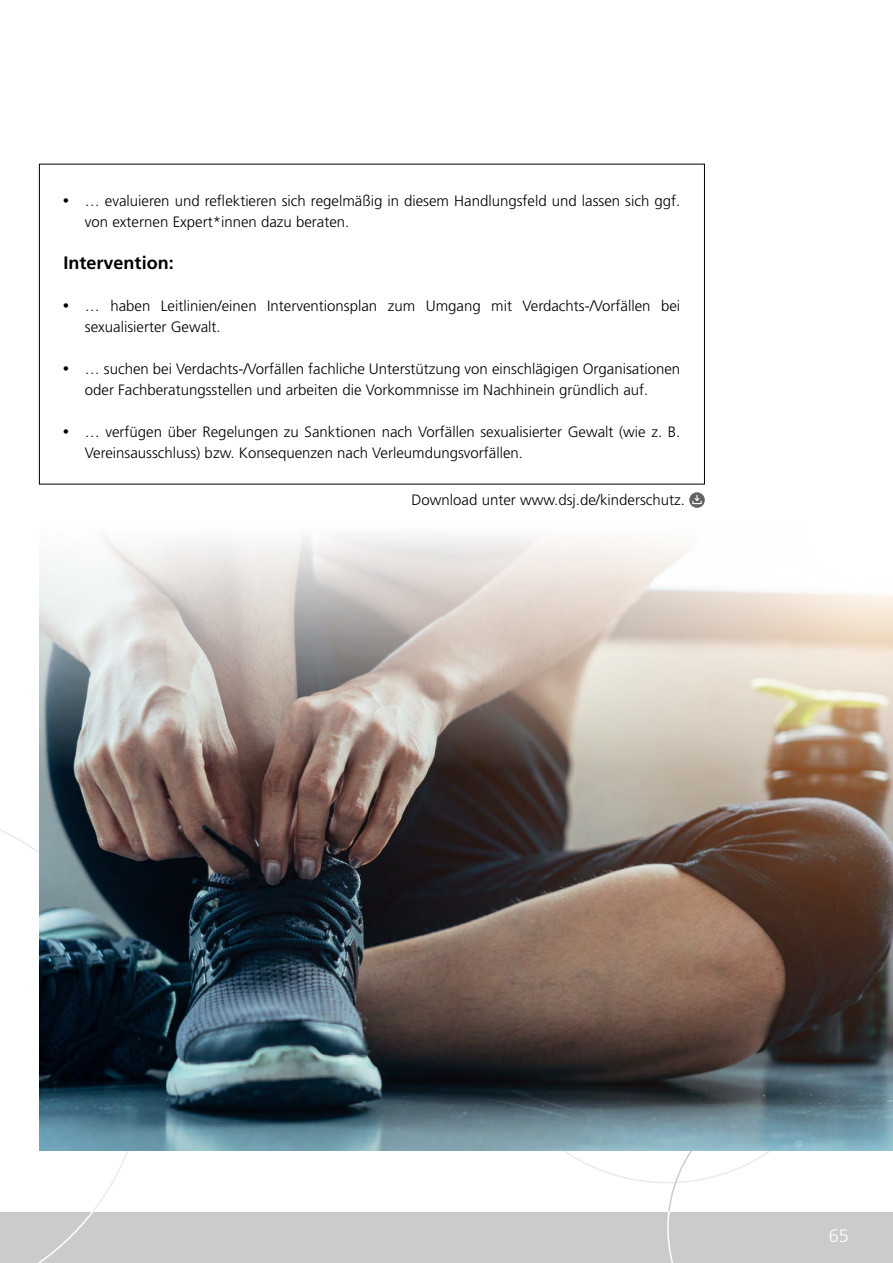
<style>
.page{position:relative;width:893px;height:1263px;background:#fff}
.page>*{position:absolute;margin:0;border:0;box-sizing:border-box;transform-origin:0 0}
.copy_rechts{font:700 18px "Frutiger";color:#000}
.t1{font:300 18px "Frutiger";color:#fff}
.bullets{font:300 15px/21px "Frutiger";color:#000}
.s1{font-family:"Blur";font-weight:500}
</style>
<div class="page">
<div style="left:0;top:1212px;width:893px;height:51px;background:#cbcbcb"></div>
<svg style="left:38px;top:1212px;width:55px;height:51px"></svg>
<svg style="left:667px;top:1151px;width:104px;height:112px"></svg>
<img style="left:39px;top:536px;width:854px;height:615px">
<svg style="left:689px;top:492px;width:16px;height:16px"></svg>
<svg style="left:692px;top:495px;width:10px;height:9px"></svg>
<p class="bullets" style="left:85px;top:190px;width:597px;text-indent:-21px"><span class="s1">•</span> … evaluieren und reflektieren sich regelmäßig in diesem Handlungsfeld und lassen sich ggf. von externen Expert*innen dazu beraten.</p>
<p class="copy_rechts" style="left:64px;top:252px;width:112px">Intervention:</p>
<p class="bullets" style="left:85px;top:295px;width:597px;text-indent:-21px"><span class="s1">•</span> … haben Leitlinien/einen Interventionsplan zum Umgang mit Verdachts-/Vorfällen bei sexualisierter Gewalt.</p>
<p class="bullets" style="left:85px;top:358px;width:597px;text-indent:-21px"><span class="s1">•</span> … suchen bei Verdachts-/Vorfällen fachliche Unterstützung von einschlägigen Organisationen oder Fachberatungsstellen und arbeiten die Vorkommnisse im Nachhinein gründlich auf.</p>
<p class="bullets" style="left:85px;top:421px;width:597px;text-indent:-21px"><span class="s1">•</span> … verfügen über Regelungen zu Sanktionen nach Vorfällen sexualisierter Gewalt (wie z. B.<br>Vereinsausschluss) bzw. Konsequenzen nach Verleumdungsvorfällen.</p>
<p class="bullets" style="left:412px;top:489px;width:275px">Download unter www.dsj.de/kinderschutz.</p>
<p class="t1" style="left:829px;top:1226px;width:22px">65</p>
</div>
